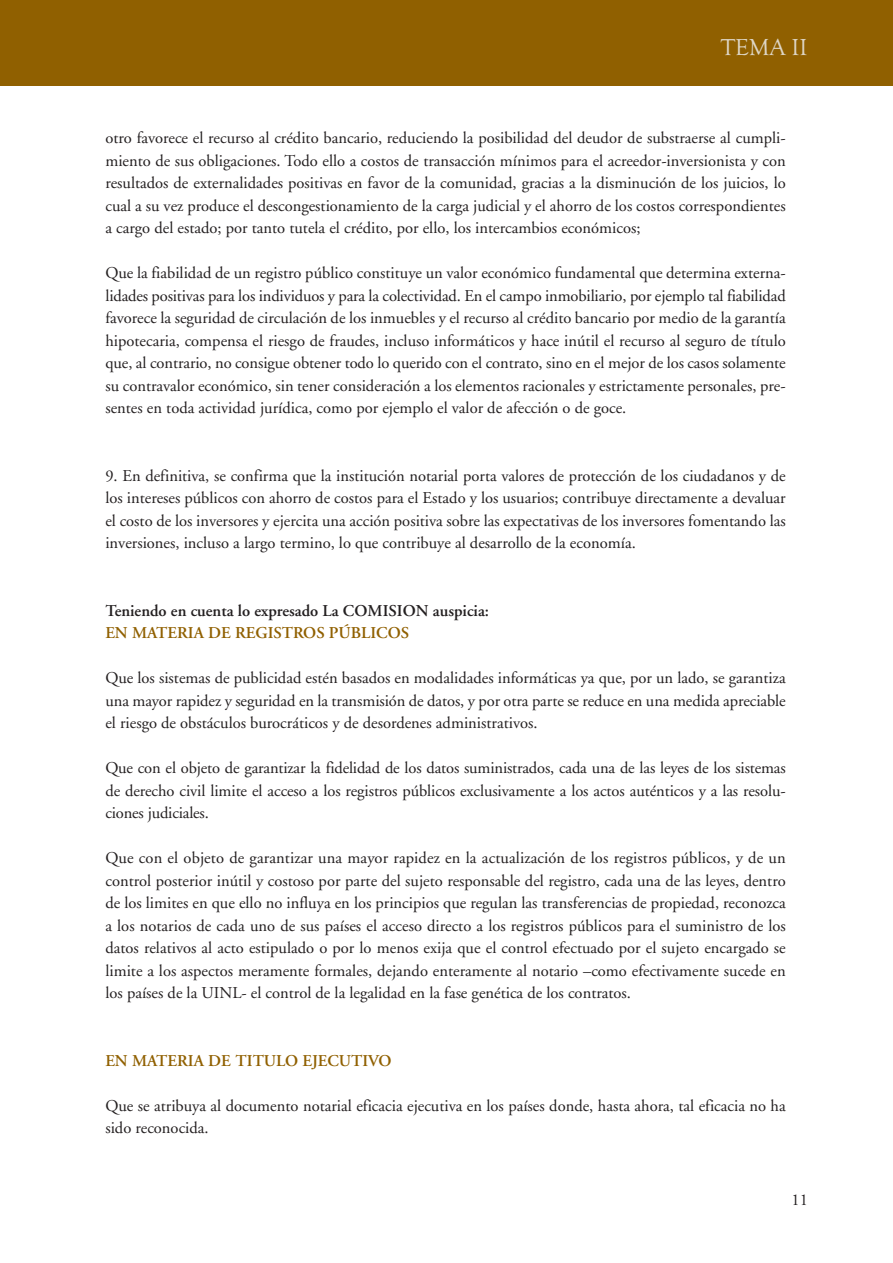
<style>
.page{position:relative;width:893px;height:1263px;background:#fff}
.page>*{position:absolute;margin:0;border:0;box-sizing:border-box;transform-origin:0 0}
.t1{font:23.85px "Goudy Old Style T";color:#ded6c6}
.t2{font:16.5px/22.5px "Adobe Garamond";color:#231f20;text-align:justify}
.t3{font:600 16.5px "Adobe Garamond";color:#906000}
.t4{font:600 16.5px "Adobe Garamond";color:#231f20}
</style>
<div class="page">
<div style="left:0;top:0;width:893px;height:85px;background:#906000"></div>
<h1 class="t1" style="left:721px;top:33px;width:88px">TEMA II</h1>
<p class="t2" style="left:105px;top:128px;width:682px">otro favorece el recurso al crédito bancario, reduciendo la posibilidad del deudor de substraerse al cumpli&shy;miento de sus obligaciones. Todo ello a costos de transacción mínimos para el acreedor-inversionista y con resultados de externalidades positivas en favor de la comunidad, gracias a la disminución de los juicios, lo cual a su vez produce el descongestionamiento de la carga judicial y el ahorro de los costos correspondientes a cargo del estado; por tanto tutela el crédito, por ello, los intercambios económicos;</p>
<p class="t2" style="left:105px;top:263px;width:682px">Que la fiabilidad de un registro público constituye un valor económico fundamental que determina externa&shy;lidades positivas para los individuos y para la colectividad. En el campo inmobiliario, por ejemplo tal fiabilidad favorece la seguridad de circulación de los inmuebles y el recurso al crédito bancario por medio de la garantía hipotecaria, compensa el riesgo de fraudes, incluso informáticos y hace inútil el recurso al seguro de título que, al contrario, no consigue obtener todo lo querido con el contrato, sino en el mejor de los casos solamente su contravalor económico, sin tener consideración a los elementos racionales y estrictamente personales, pre&shy;sentes en toda actividad jurídica, como por ejemplo el valor de afección o de goce.</p>
<p class="t2" style="left:105px;top:466px;width:682px">9. En definitiva, se confirma que la institución notarial porta valores de protección de los ciudadanos y de los intereses públicos con ahorro de costos para el Estado y los usuarios; contribuye directamente a devaluar el costo de los inversores y ejercita una acción positiva sobre las expectativas de los inversores fomentando las inversiones, incluso a largo termino, lo que contribuye al desarrollo de la economía.</p>
<p class="t4" style="left:105px;top:604px;width:385px">Teniendo en cuenta lo expresado La COMISION auspicia:</p>
<p class="t3" style="left:105px;top:626px;width:305px">EN MATERIA DE REGISTROS PÚBLICOS</p>
<p class="t2" style="left:105px;top:668px;width:682px">Que los sistemas de publicidad estén basados en modalidades informáticas ya que, por un lado, se garantiza una mayor rapidez y seguridad en la transmisión de datos, y por otra parte se reduce en una medida apreciable el riesgo de obstáculos burocráticos y de desordenes administrativos.</p>
<p class="t2" style="left:105px;top:758px;width:682px">Que con el objeto de garantizar la fidelidad de los datos suministrados, cada una de las leyes de los sistemas de derecho civil limite el acceso a los registros públicos exclusivamente a los actos auténticos y a las resolu&shy;ciones judiciales.</p>
<p class="t2" style="left:105px;top:848px;width:682px">Que con el objeto de garantizar una mayor rapidez en la actualización de los registros públicos, y de un control posterior inútil y costoso por parte del sujeto responsable del registro, cada una de las leyes, dentro de los limites en que ello no influya en los principios que regulan las transferencias de propiedad, reconozca a los notarios de cada uno de sus países el acceso directo a los registros públicos para el suministro de los datos relativos al acto estipulado o por lo menos exija que el control efectuado por el sujeto encargado se limite a los aspectos meramente formales, dejando enteramente al notario –como efectivamente sucede en los países de la UINL- el control de la legalidad en la fase genética de los contratos.</p>
<p class="t3" style="left:105px;top:1054px;width:288px">EN MATERIA DE TITULO EJECUTIVO</p>
<p class="t2" style="left:105px;top:1096px;width:682px">Que se atribuya al documento notarial eficacia ejecutiva en los países donde, hasta ahora, tal eficacia no ha sido reconocida.</p>
<p class="t2" style="left:791px;top:1190px;width:18px">11</p>
</div>
